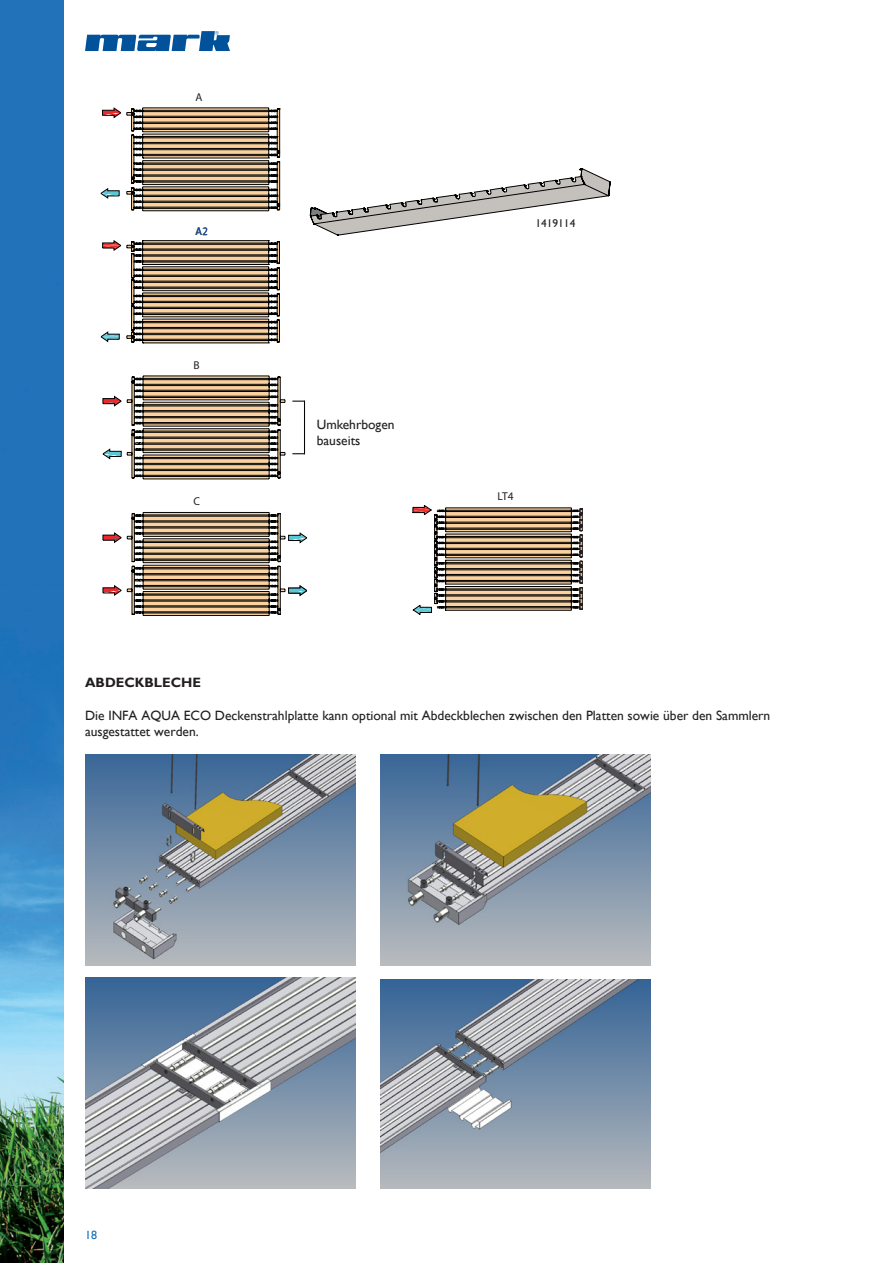
<style>
.page{position:relative;width:893px;height:1263px;background:#fff}
.page>*{position:absolute;margin:0;border:0;box-sizing:border-box;transform-origin:0 0}
.Platte_tekst{font:13.5px/16.5px "Gill Sans";color:#231f20}
.t1{font:700 13.5px "Gill Sans";color:#231f20}
.t2{font:12px "Gill Sans";color:#1672ba}
.t3{font:11.4px "Myriad Pro";color:#231f20}
.t4{font:11.4px "Gill Sans";color:#231f20}
</style>
<div class="page">
<img style="left:0;top:0;width:64px;height:1263px">
<svg style="left:85px;top:31px;width:145px;height:20px"></svg>
<svg style="left:103px;top:512px;width:204px;height:104px"></svg>
<svg style="left:100px;top:107px;width:180px;height:104px"></svg>
<svg style="left:309px;top:168px;width:302px;height:68px"></svg>
<svg style="left:101px;top:227px;width:179px;height:116px"></svg>
<svg style="left:292px;top:401px;width:12px;height:1px"></svg>
<svg style="left:292px;top:453px;width:12px;height:1px"></svg>
<hr style="left:304px;top:401px;width:1px;height:53px;background:#030505">
<svg style="left:102px;top:375px;width:183px;height:104px"></svg>
<svg style="left:412px;top:505px;width:171px;height:110px"></svg>
<img style="left:85px;top:755px;width:270px;height:211px">
<img style="left:381px;top:755px;width:270px;height:211px">
<img style="left:85px;top:977px;width:270px;height:211px">
<img style="left:381px;top:979px;width:270px;height:209px">
<p class="t3" style="left:196px;top:90px;width:8px">A</p>
<p class="t3" style="left:195px;top:224px;width:14px">A2</p>
<p class="t3" style="left:194px;top:358px;width:8px">B</p>
<p class="t3" style="left:193px;top:495px;width:8px">C</p>
<p class="Platte_tekst" style="left:317px;top:416px;width:79px">Umkehrbogen bauseits</p>
<p class="t4" style="left:535px;top:217px;width:41px">1419114</p>
<p class="t3" style="left:498px;top:489px;width:17px">LT4</p>
<p class="t1" style="left:85px;top:674px;width:118px">ABDECKBLECHE</p>
<p class="Platte_tekst" style="left:85px;top:707px;width:687px">Die INFA AQUA ECO Deckenstrahlplatte kann optional mit Abdeckblechen zwischen den Platten sowie über den Sammlern ausgestattet werden.</p>
<p class="t2" style="left:85px;top:1228px;width:13px">18</p>
</div>
